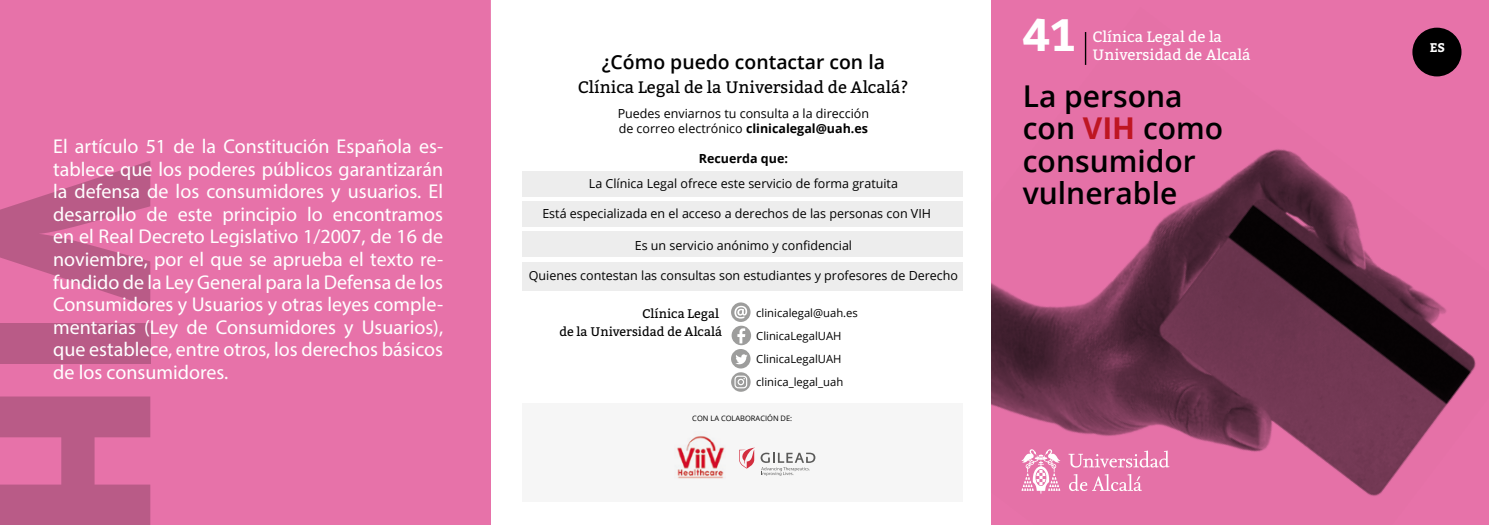
<style>
.page{position:relative;width:1489px;height:525px;background:#fff}
.page>*{position:absolute;margin:0;border:0;box-sizing:border-box;transform-origin:0 0}
.t1{font:700 45px "Bitter";color:#fff}
.t2{font:600 30px/32.5px "Open Sans";color:#000}
.t3{font:20px/22.5px "Myriad Pro";color:#fff;text-align:justify}
.t4{font:600 19.38px "Open Sans";color:#000}
.t5{font:16.62px "Bitter";color:#000}
.t6{font:15px/17.5px "Bitter";color:#fff}
.t7{font:12.5px/15px "Open Sans";color:#000}
.t8{font:12.5px/18px "Bitter";color:#000;text-align:right}
.t9{font:700 12.5px "Open Sans";color:#000}
.t10{font:700 12.5px "Bitter";color:#fff}
.t11{font:11.25px/23.1px "Open Sans";color:#000}
.t12{font:7.5px "Open Sans";color:#000}
.s1{font-weight:700}
.s2{font-weight:700;color:#be1622}
</style>
<div class="page">
<img style="left:991px;top:7px;width:497px;height:517px">
<div style="left:0;top:0;width:491px;height:524px;background:#e772a9"></div>
<svg style="left:0;top:160px;width:150px;height:147px;background:#ce6597"></svg>
<div style="left:0;top:323px;width:150px;height:41px;background:#b95b87"></div>
<svg style="left:0;top:396px;width:150px;height:128px;background:#c66190"></svg>
<div style="left:522px;top:171px;width:441px;height:26px;background:#ededed"></div>
<div style="left:522px;top:201px;width:441px;height:26px;background:#ededed"></div>
<div style="left:522px;top:231px;width:441px;height:26px;background:#ededed"></div>
<div style="left:522px;top:262px;width:441px;height:28px;background:#ededed"></div>
<div style="left:522px;top:403px;width:440px;height:98px;background:#f6f6f6"></div>
<svg style="left:739px;top:447px;width:76px;height:28px"></svg>
<img style="left:677px;top:436px;width:48px;height:43px">
<svg style="left:731px;top:325px;width:20px;height:20px"></svg>
<svg style="left:737px;top:328px;width:8px;height:15px"></svg>
<div style="left:731px;top:349px;width:19px;height:19px;background:#9d9d9c;border-radius:50%"></div>
<svg style="left:736px;top:354px;width:11px;height:10px"></svg>
<svg style="left:731px;top:302px;width:19px;height:20px"></svg>
<svg style="left:734px;top:305px;width:13px;height:13px"></svg>
<svg style="left:731px;top:372px;width:19px;height:19px"></svg>
<svg style="left:734px;top:375px;width:13px;height:13px"></svg>
<hr style="left:1084px;top:32px;width:2px;height:33px;background:#000">
<div style="left:1412px;top:28px;width:49px;height:48px;background:#000;border-radius:50%"></div>
<svg style="left:1068px;top:450px;width:101px;height:17px;background:#ea8fb9"></svg>
<svg style="left:1068px;top:473px;width:73px;height:18px"></svg>
<svg style="left:1021px;top:448px;width:39px;height:45px"></svg>
<p class="t3" style="left:53px;top:135px;width:391px">El artículo 51 de la Constitución Española es&shy;tablece que los poderes públicos garantizarán la defensa de los consumidores y usuarios. El desarrollo de este principio lo encontramos en el Real Decreto Legislativo 1/2007, de 16 de noviembre, por el que se aprueba el texto re&shy;fundido de la Ley General para la Defensa de los Consumidores y Usuarios y otras leyes comple&shy;mentarias (Ley de Consumidores y Usuarios), que establece, entre otros, los derechos básicos de los consumidores.</p>
<p class="t4" style="left:602px;top:49px;width:285px">¿Cómo puedo contactar con la</p>
<p class="t5" style="left:578px;top:77px;width:332px">Clínica Legal de la Universidad de Alcalá?</p>
<p class="t7" style="left:617px;top:106px;width:253px">Puedes enviarnos tu consulta a la dirección de correo electrónico <span class="s1">clinicalegal@uah.es</span></p>
<p class="t9" style="left:698px;top:150px;width:91px">Recuerda que:</p>
<p class="t7" style="left:589px;top:176px;width:310px">La Clínica Legal ofrece este servicio de forma gratuita</p>
<p class="t7" style="left:542px;top:206px;width:390px">Está especializada en el acceso a derechos de las personas con VIH</p>
<p class="t7" style="left:634px;top:237px;width:219px">Es un servicio anónimo y confidencial</p>
<p class="t7" style="left:529px;top:267px;width:431px">Quienes contestan las consultas son estudiantes y profesores de Derecho</p>
<p class="t8" style="left:559px;top:304px;width:164px">Clínica Legal<br>de la Universidad de Alcalá</p>
<p class="t11" style="left:756px;top:300px;width:103px">clinicalegal@uah.es<br>ClinicaLegalUAH<br>ClinicaLegalUAH clinica_legal_uah</p>
<p class="t12" style="left:692px;top:413px;width:101px">CON LA COLABORACIÓN DE:</p>
<h1 class="t1" style="left:1022px;top:0;width:54px">41</h1>
<p class="t6" style="left:1092px;top:28px;width:159px">Clínica Legal de la<br>Universidad de Alcalá</p>
<h2 class="t2" style="left:1022px;top:79px;width:202px">La persona con <span class="s2">VIH</span> como consumidor vulnerable</h2>
<p class="t10" style="left:1429px;top:37px;width:17px">ES</p>
</div>
